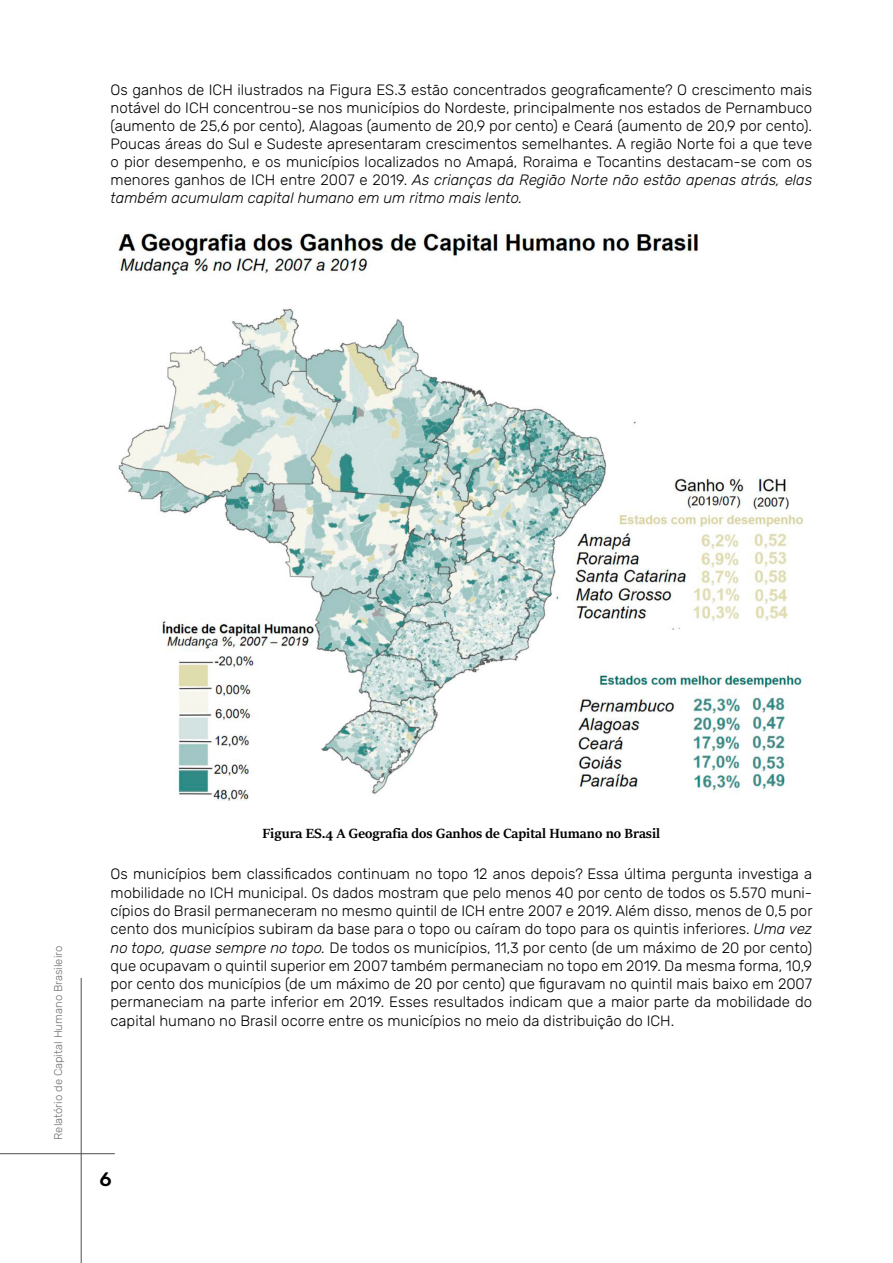
<style>
.page{position:relative;width:893px;height:1263px;background:#fff}
.page>*{position:absolute;margin:0;border:0;box-sizing:border-box;transform-origin:0 0}
.t1{font:500 19.5px "Rubik";color:#000}
.t2{font:300 15px/18.3px "Rubik";color:#000;text-align:justify}
.t3{font:15px "Sitka Text";color:#000}
.t4{font:300 11.25px "Rubik";color:#6f7073}
.s1{font-style:italic}
</style>
<div class="page">
<hr style="left:81px;top:978px;width:1px;height:285px;background:#4f4f51">
<hr style="left:0;top:1153px;width:115px;height:1px;background:#4f4f51">
<img style="left:116px;top:232px;width:688px;height:569px">
<p class="t2" style="left:111px;top:81px;width:703px">Os ganhos de ICH ilustrados na Figura ES.3 estão concentrados geograficamente? O crescimento mais notável do ICH concentrou-se nos municípios do Nordeste, principalmente nos estados de Pernambuco (aumento de 25,6 por cento), Alagoas (aumento de 20,9 por cento) e Ceará (aumento de 20,9 por cento).<br>Poucas áreas do Sul e Sudeste apresentaram crescimentos semelhantes. A região Norte foi a que teve o pior desempenho, e os municípios localizados no Amapá, Roraima e Tocantins destacam-se com os menores ganhos de ICH entre 2007 e 2019. <span class="s1">As crianças da Região Norte não estão apenas atrás, elas também acumulam capital humano em um ritmo mais lento.</span></p>
<p class="t4" style="left:52px;top:1140px;width:195px;rotate:-90deg">Relatório de Capital Humano Brasileiro</p>
<p class="t3" style="left:263px;top:823px;width:399px">Figura ES.4 A Geografia dos Ganhos de Capital Humano no Brasil</p>
<p class="t2" style="left:111px;top:865px;width:703px">Os municípios bem classificados continuam no topo 12 anos depois? Essa última pergunta investiga a mobilidade no ICH municipal. Os dados mostram que pelo menos 40 por cento de todos os 5.570 muni&shy;cípios do Brasil permaneceram no mesmo quintil de ICH entre 2007 e 2019. Além disso, menos de 0,5 por cento dos municípios subiram da base para o topo ou caíram do topo para os quintis inferiores. <span class="s1">Uma vez no topo, quase sempre no topo.</span> De todos os municípios, 11,3 por cento (de um máximo de 20 por cento) que ocupavam o quintil superior em 2007 também permaneciam no topo em 2019. Da mesma forma, 10,9 por cento dos municípios (de um máximo de 20 por cento) que figuravam no quintil mais baixo em 2007 permaneciam na parte inferior em 2019. Esses resultados indicam que a maior parte da mobilidade do capital humano no Brasil ocorre entre os municípios no meio da distribuição do ICH.</p>
<h1 class="t1" style="left:99px;top:1168px;width:14px">6</h1>
</div>
